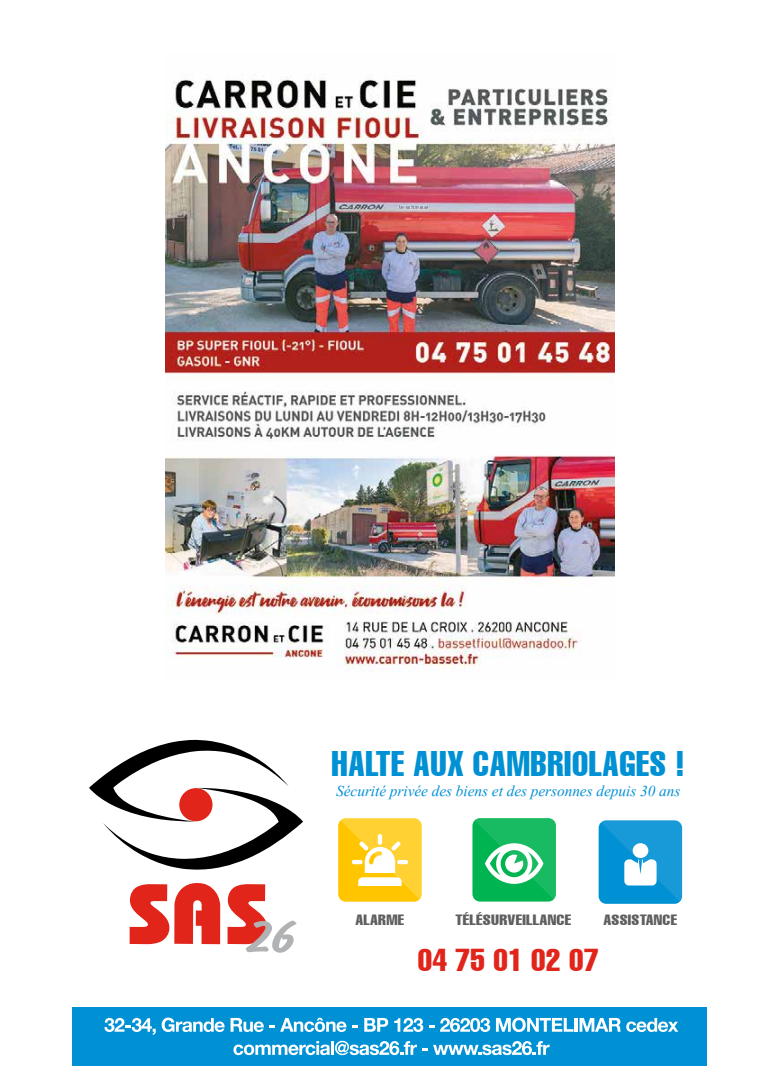
<style>
.page{position:relative;width:780px;height:1088px;background:#fff}
.page>*{position:absolute;margin:0;border:0;box-sizing:border-box;transform-origin:0 0}
.t1{font:extra-condensed 34.75px "Helvetica";letter-spacing:.02em;color:#0090d4}
.t2{font:extra-condensed 31px "Helvetica";letter-spacing:.02em;color:#e1251b}
.t3{font:18.88px "Vijaya";color:#0090d4}
.t4{font:extra-condensed 14.62px "Helvetica";letter-spacing:.02em;color:#605e61;scale:1.15 1}
.t5{font:extra-condensed 14.62px "Helvetica";letter-spacing:.02em;color:#605e61;scale:1.17 1}
</style>
<div class="page">
<img style="left:166px;top:77px;width:448px;height:595px">
<svg style="left:89px;top:740px;width:214px;height:130px"></svg>
<svg style="left:130px;top:883px;width:90px;height:61px"></svg>
<svg style="left:227px;top:884px;width:69px;height:69px"></svg>
<div style="left:179px;top:788px;width:33px;height:33px;background:#e1251b;border-radius:50%"></div>
<div style="left:338px;top:818px;width:83px;height:84px;background:#ffc600;border-radius:8px"></div>
<svg style="left:340px;top:818px;width:81px;height:81px"></svg>
<div style="left:472px;top:818px;width:84px;height:83px;background:#00b451;border-radius:8px"></div>
<svg style="left:474px;top:818px;width:82px;height:81px"></svg>
<div style="left:598px;top:820px;width:84px;height:84px;background:#0090d4;border-radius:8px"></div>
<svg style="left:600px;top:820px;width:82px;height:81px"></svg>
<div style="left:73px;top:1006px;width:634px;height:59px;background:#0090d4"></div>
<svg style="left:104px;top:1018px;width:52px;height:17px"></svg>
<svg style="left:162px;top:1017px;width:62px;height:15px"></svg>
<svg style="left:230px;top:1018px;width:116px;height:14px"></svg>
<svg style="left:352px;top:1025px;width:6px;height:2px"></svg>
<svg style="left:364px;top:1018px;width:24px;height:14px"></svg>
<svg style="left:394px;top:1018px;width:40px;height:14px"></svg>
<svg style="left:440px;top:1018px;width:50px;height:14px"></svg>
<svg style="left:496px;top:1017px;width:77px;height:15px"></svg>
<hr style="left:574px;top:1018px;width:3px;height:14px;background:#fff">
<svg style="left:579px;top:1018px;width:41px;height:14px"></svg>
<svg style="left:626px;top:1018px;width:52px;height:14px"></svg>
<svg style="left:233px;top:1041px;width:316px;height:14px"></svg>
<h1 class="t1" style="left:331px;top:741px;width:354px">HALTE AUX CAMBRIOLAGES !</h1>
<p class="t3" style="left:336px;top:776px;width:345px">Sécurité privée des biens et des personnes depuis 30 ans</p>
<p class="t4" style="left:355px;top:910px;width:44px">ALARME</p>
<p class="t5" style="left:455px;top:910px;width:101px">TÉLÉSURVEILLANCE</p>
<p class="t4" style="left:603px;top:910px;width:65px">ASSISTANCE</p>
<h2 class="t2" style="left:418px;top:941px;width:182px">04 75 01 02 07</h2>
</div>
